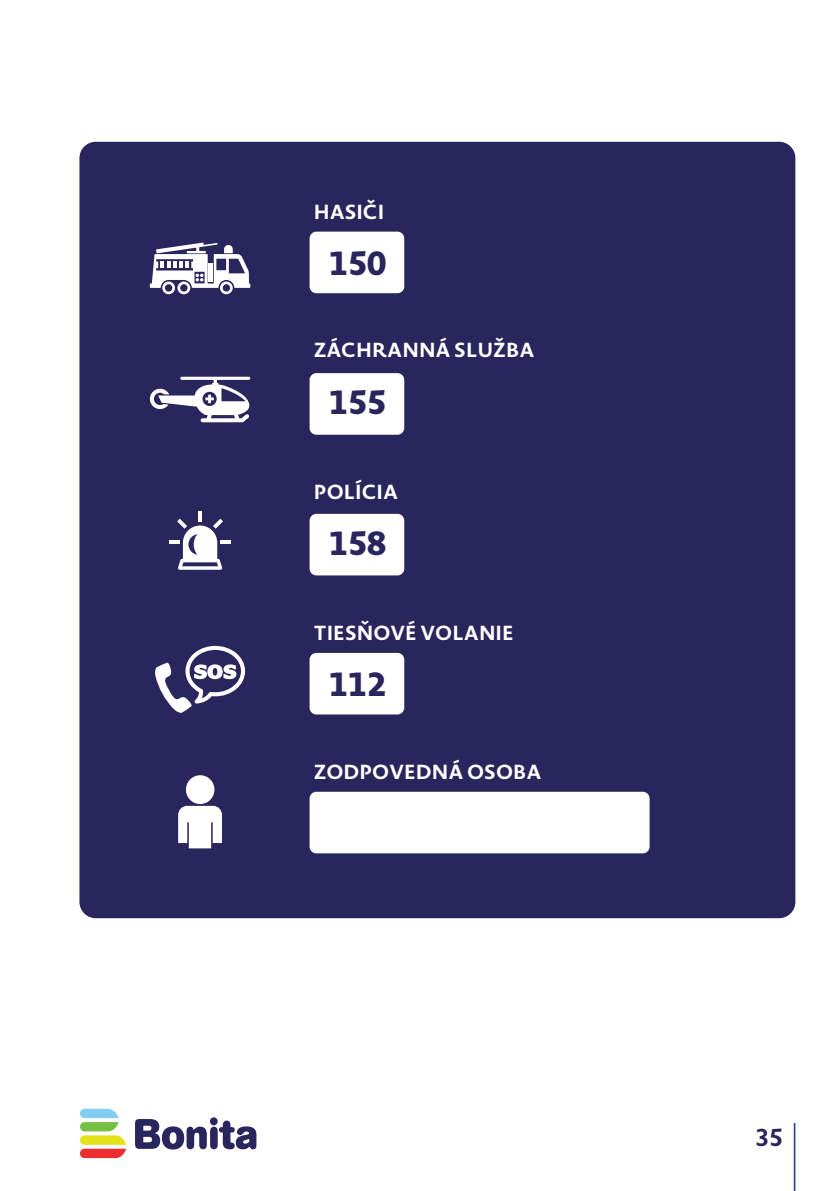
<style>
.page{position:relative;width:840px;height:1191px;background:#fff}
.page>*{position:absolute;margin:0;border:0;box-sizing:border-box;transform-origin:0 0}
.t1{font:800 33px "Novel Sans Pro";color:#29255d}
.t2{font:700 24px "Novel Sans Pro";color:#29255d}
.t3{font:700 20px "Novel Sans Pro";color:#fff}
</style>
<div class="page">
<hr style="left:793px;top:1123px;width:2px;height:68px;background:#253f8e">
<svg style="left:135px;top:1117px;width:121px;height:32px"></svg>
<svg style="left:80px;top:1108px;width:46px;height:50px"></svg>
<div style="left:79px;top:142px;width:716px;height:776px;background:#29255d;border-radius:16px"></div>
<div style="left:308px;top:230px;width:97px;height:65px;background:#fff;border-radius:8px"></div>
<div style="left:306px;top:229px;width:101px;height:67px;border:3px solid #29255d;border-radius:8px"></div>
<div style="left:308px;top:372px;width:97px;height:64px;background:#fff;border-radius:8px"></div>
<div style="left:306px;top:370px;width:101px;height:67px;border:3px solid #29255d;border-radius:8px"></div>
<div style="left:308px;top:512px;width:97px;height:65px;background:#fff;border-radius:8px"></div>
<div style="left:306px;top:511px;width:101px;height:67px;border:3px solid #29255d;border-radius:8px"></div>
<div style="left:308px;top:651px;width:97px;height:65px;background:#fff;border-radius:8px"></div>
<div style="left:306px;top:650px;width:101px;height:67px;border:3px solid #29255d;border-radius:8px"></div>
<div style="left:308px;top:790px;width:342px;height:64px;background:#fff;border-radius:8px"></div>
<div style="left:306px;top:789px;width:346px;height:67px;border:3px solid #29255d;border-radius:8px"></div>
<svg style="left:150px;top:242px;width:100px;height:52px"></svg>
<div style="left:208px;top:263px;width:5px;height:18px;background:#fff"></div>
<svg style="left:169px;top:518px;width:61px;height:52px"></svg>
<hr style="left:198px;top:511px;width:4px;height:10px;background:#fff">
<svg style="left:155px;top:646px;width:90px;height:67px"></svg>
<svg style="left:178px;top:775px;width:44px;height:73px"></svg>
<svg style="left:150px;top:377px;width:100px;height:45px"></svg>
<p class="t3" style="left:314px;top:196px;width:72px">HASIČI</p>
<p class="t1" style="left:329px;top:238px;width:59px">150</p>
<p class="t3" style="left:314px;top:335px;width:222px">ZÁCHRANNÁ SLUŽBA</p>
<p class="t1" style="left:329px;top:377px;width:59px">155</p>
<p class="t3" style="left:314px;top:477px;width:86px">POLÍCIA</p>
<p class="t1" style="left:329px;top:518px;width:59px">158</p>
<p class="t3" style="left:314px;top:617px;width:201px">TIESŇOVÉ VOLANIE</p>
<p class="t1" style="left:329px;top:659px;width:59px">112</p>
<p class="t3" style="left:314px;top:756px;width:229px">ZODPOVEDNÁ OSOBA</p>
<p class="t2" style="left:754px;top:1119px;width:29px">35</p>
</div>
